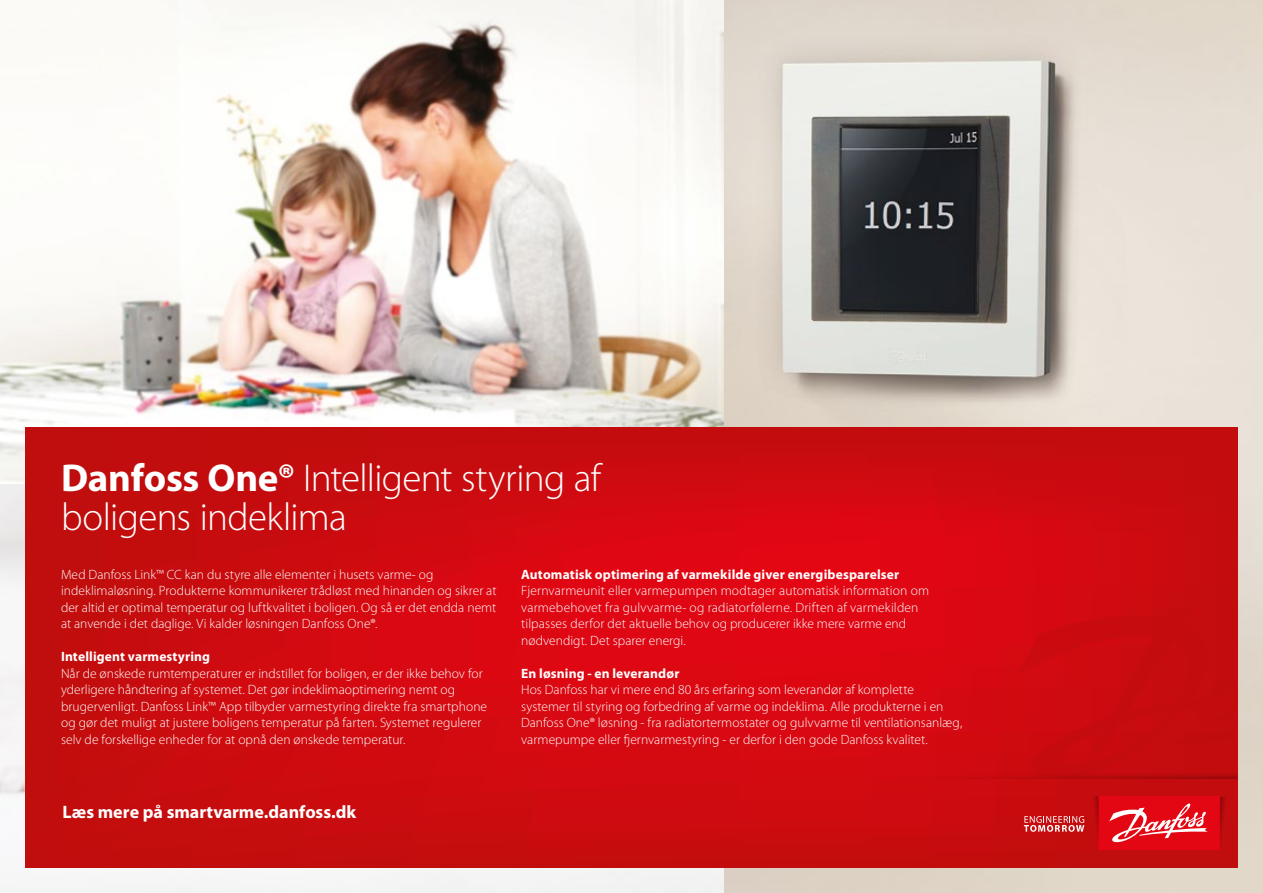
<style>
.page{position:relative;width:1263px;height:893px;background:#fff}
.page>*{position:absolute;margin:0;border:0;box-sizing:border-box;transform-origin:0 0}
.t1{font:300 39px/39px "Myriad Pro";letter-spacing:-.015em;color:#fff}
.t2{font:700 18px "Myriad Pro";color:#fff}
.t3{font:300 13.5px/16.5px "Myriad Pro";color:#fff}
.t4{font:700 13.5px "Myriad Pro";letter-spacing:.01em;color:#fff}
.s1{font-weight:700}
</style>
<div class="page">
<img style="left:724px;top:0;width:539px;height:893px">
<img style="left:0;top:483px;width:724px;height:410px">
<img style="left:0;top:0;width:724px;height:483px">
<svg style="left:26px;top:427px;width:1211px;height:440px;background:#ce0a0f"></svg>
<svg style="left:1017px;top:585px;width:216px;height:184px;background:#c90b0f"></svg>
<div style="left:1098px;top:797px;width:122px;height:53px;background:#e30613"></div>
<svg style="left:877px;top:769px;width:360px;height:10px;background:#c30a0e"></svg>
<svg style="left:1220px;top:797px;width:9px;height:53px"></svg>
<svg style="left:1088px;top:797px;width:10px;height:53px"></svg>
<svg style="left:1024px;top:816px;width:60px;height:16px"></svg>
<svg style="left:1109px;top:803px;width:99px;height:40px"></svg>
<h1 class="t1" style="left:61px;top:459px;width:542px"><span class="s1">Danfoss One®</span> Intelligent styring af boligens indeklima</h1>
<p class="t3" style="left:61px;top:566px;width:437px">Med Danfoss Link™ CC kan du styre alle elementer i husets varme- og indeklimaløsning. Produkterne kommunikerer trådløst med hinanden og sikrer at der altid er optimal temperatur og luftkvalitet i boligen. Og så er det endda nemt at anvende i det daglige. Vi kalder løsningen Danfoss One®.</p>
<p class="t4" style="left:61px;top:649px;width:151px">Intelligent varmestyring</p>
<p class="t3" style="left:61px;top:665px;width:428px">Når de ønskede rumtemperaturer er indstillet for boligen, er der ikke behov for yderligere håndtering af systemet. Det gør indeklimaoptimering nemt og brugervenligt. Danfoss Link™ App tilbyder varmestyring direkte fra smartphone og gør det muligt at justere boligens temperatur på farten. Systemet regulerer selv de forskellige enheder for at opnå den ønskede temperatur.</p>
<p class="t4" style="left:521px;top:567px;width:380px">Automatisk optimering af varmekilde giver energibesparelser</p>
<p class="t3" style="left:521px;top:583px;width:410px">Fjernvarmeunit eller varmepumpen modtager automatisk information om varmebehovet fra gulvvarme- og radiatorfølerne. Driften af varmekilden tilpasses derfor det aktuelle behov og producerer ikke mere varme end nødvendigt. Det sparer energi.</p>
<p class="t4" style="left:521px;top:666px;width:160px">En løsning - en leverandør</p>
<p class="t3" style="left:521px;top:682px;width:443px">Hos Danfoss har vi mere end 80 års erfaring som leverandør af komplette systemer til styring og forbedring af varme og indeklima. Alle produkterne i en Danfoss One® løsning - fra radiatortermostater og gulvvarme til ventilationsanlæg, varmepumpe eller fjernvarmestyring - er derfor i den gode Danfoss kvalitet.</p>
<h2 class="t2" style="left:63px;top:802px;width:295px">Læs mere på smartvarme.danfoss.dk</h2>
</div>
